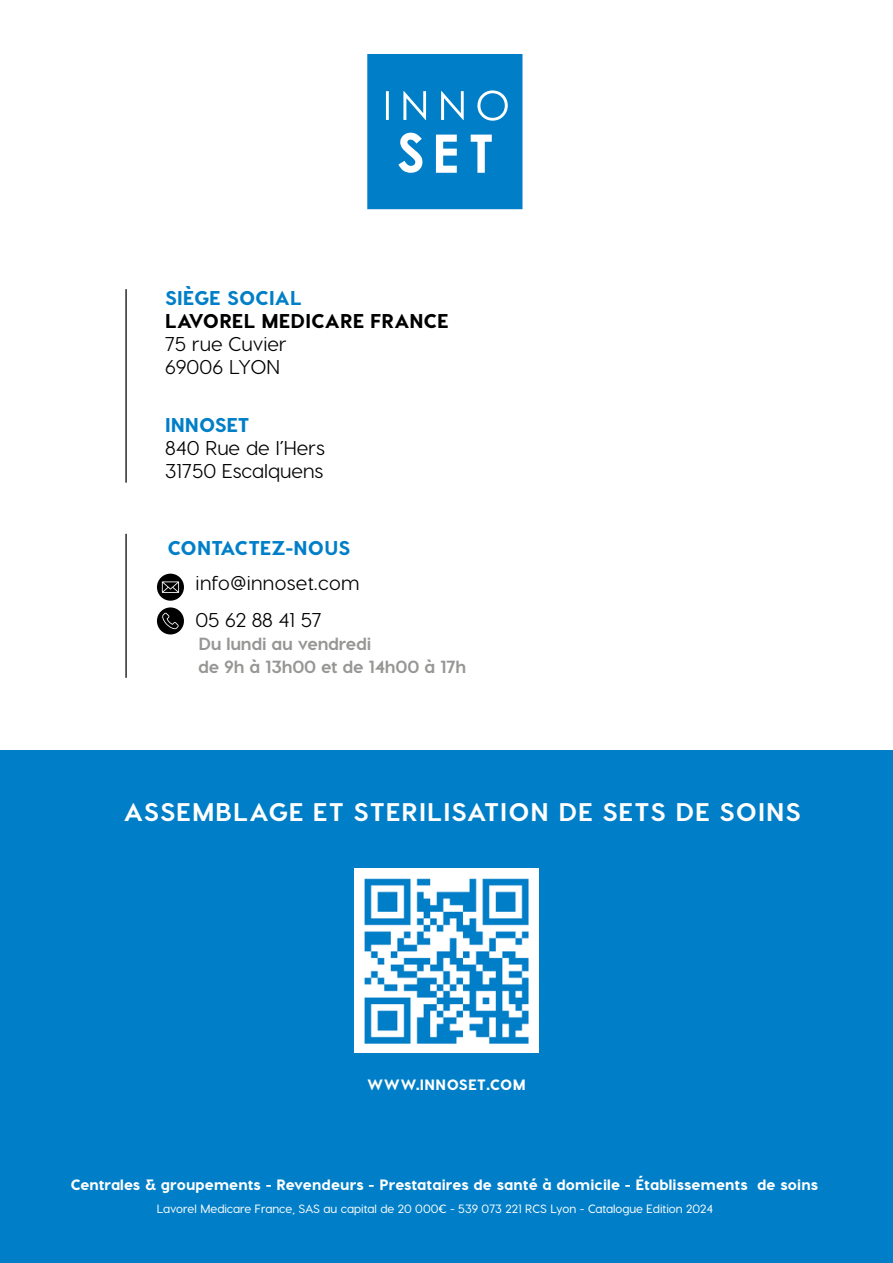
<style>
.page{position:relative;width:893px;height:1263px;background:#fff}
.page>*{position:absolute;margin:0;border:0;box-sizing:border-box;transform-origin:0 0}
.t1{font:800 25.5px "Visby CF";letter-spacing:.04em;color:#fff}
.t2{font:500 19.95px/22.8px "Visby CF";color:#000}
.t3{font:800 19.95px "Visby CF";letter-spacing:.01em;color:#007fc8}
.t4{font:800 19.95px "Visby CF";letter-spacing:.01em;color:#000}
.t5{font:800 17.55px/22.8px "Visby CF";letter-spacing:-.01em;color:#969695}
.t6{font:800 15px "Visby CF";letter-spacing:.01em;color:#fff}
.t7{font:800 15px "Visby CF";letter-spacing:.03em;color:#fff}
.t8{font:600 12px "Visby CF";color:#fff}
</style>
<div class="page">
<div style="left:157px;top:574px;width:27px;height:27px;background:#000;border-radius:50%"></div>
<div style="left:157px;top:607px;width:27px;height:27px;background:#000;border-radius:50%"></div>
<svg style="left:162px;top:613px;width:17px;height:16px"></svg>
<svg style="left:162px;top:581px;width:17px;height:12px"></svg>
<hr style="left:125px;top:289px;width:2px;height:194px;background:#000">
<hr style="left:125px;top:534px;width:2px;height:144px;background:#000">
<div style="left:0;top:750px;width:893px;height:513px;background:#007fc8"></div>
<div style="left:354px;top:869px;width:185px;height:184px;background:#fff"></div>
<img style="left:364px;top:878px;width:165px;height:166px">
<svg style="left:367px;top:54px;width:155px;height:155px;background:#178acd"></svg>
<h2 class="t3" style="left:165px;top:285px;width:138px">SIÈGE SOCIAL</h2>
<h2 class="t4" style="left:165px;top:308px;width:285px">LAVOREL MEDICARE FRANCE</h2>
<h2 class="t2" style="left:165px;top:332px;width:123px">75 rue Cuvier<br>69006 LYON</h2>
<h2 class="t3" style="left:165px;top:412px;width:86px">INNOSET</h2>
<h2 class="t2" style="left:165px;top:436px;width:161px">840 Rue de l’Hers<br>31750 Escalquens</h2>
<h2 class="t3" style="left:168px;top:535px;width:184px">CONTACTEZ-NOUS</h2>
<h2 class="t2" style="left:196px;top:564px;width:165px;line-height:37px">info@innoset.com<br>05 62 88 41 57</h2>
<p class="t5" style="left:198px;top:632px;width:270px">Du lundi au vendredi<br>de 9h à 13h00 et de 14h00 à 17h</p>
<h1 class="t1" style="left:124px;top:796px;width:678px">ASSEMBLAGE ET STERILISATION DE SETS DE SOINS</h1>
<p class="t7" style="left:367px;top:1075px;width:160px">WWW.INNOSET.COM</p>
<p class="t6" style="left:71px;top:1175px;width:749px">Centrales &amp; groupements - Revendeurs - Prestataires de santé à domicile - Établissements de soins</p>
<p class="t8" style="left:157px;top:1202px;width:558px">Lavorel Medicare France, SAS au capital de 20 000€ - 539 073 221 RCS Lyon - Catalogue Edition 2024</p>
</div>
